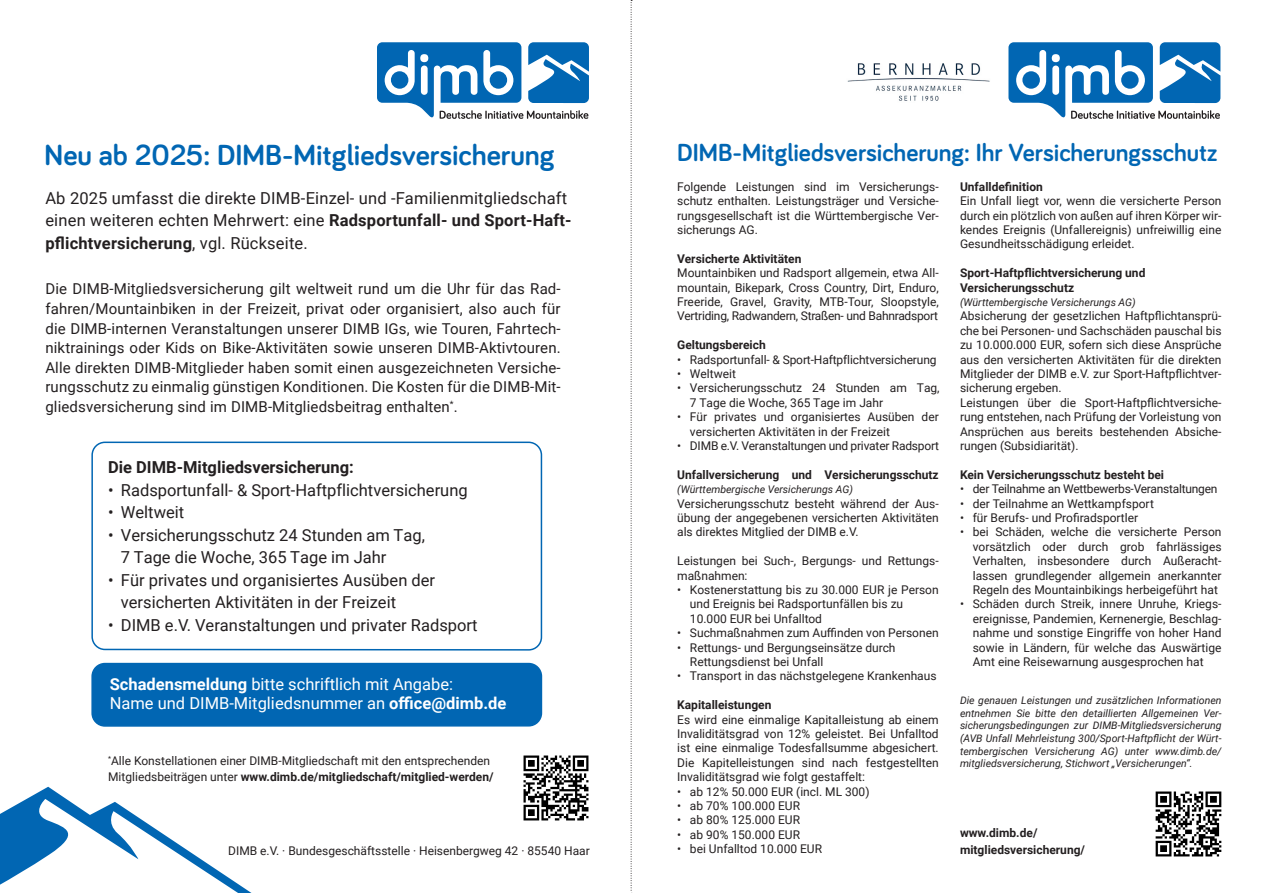
<style>
.page{position:relative;width:1263px;height:893px;background:#fff}
.page>*{position:absolute;margin:0;border:0;box-sizing:border-box;transform-origin:0 0}
.t1{font:700 30px "Bariol";color:#0166b3}
.t2{font:700 25.5px "Bariol";color:#0166b3}
.t3{font:16.5px/22.5px "Roboto";color:#231f20}
.t4{font:16.5px/19.5px "Roboto";color:#fff}
.t5{font:700 16.5px "Roboto";color:#231f20}
.t6{font:15px/19.5px "Roboto";letter-spacing:.01em;color:#231f20;text-align:justify}
.t7{font:12px/14.4px "Roboto";color:#231f20;text-align:justify}
.t8{font:700 12px/14.4px "Roboto";color:#231f20}
.t9{font:12px "Roboto";letter-spacing:-.02em;color:#231f20}
.t10{font:italic 10.5px/12.6px "Roboto";color:#231f20;text-align:justify}
.s1{font-weight:700}
</style>
<div class="page">
<div style="left:92px;top:664px;width:449px;height:62px;background:#0166b3;border-radius:13px"></div>
<div style="left:91px;top:663px;width:451px;height:64px;border:2px solid #0166b3;border-radius:13px"></div>
<svg style="left:377px;top:42px;width:212px;height:77px"></svg>
<div style="left:490px;top:71px;width:17px;height:18px;background:#0166b3;border-radius:50%"></div>
<div style="left:391px;top:71px;width:17px;height:18px;background:#0166b3;border-radius:50%"></div>
<svg style="left:1008px;top:42px;width:212px;height:77px"></svg>
<div style="left:1121px;top:71px;width:17px;height:18px;background:#0166b3;border-radius:50%"></div>
<div style="left:1022px;top:71px;width:18px;height:18px;background:#0166b3;border-radius:50%"></div>
<div style="left:91px;top:442px;width:451px;height:209px;border:2px solid #0166b3;border-radius:13px"></div>
<svg style="left:0;top:787px;width:252px;height:106px"></svg>
<svg style="left:631px;top:0;width:1px;height:893px"></svg>
<img style="left:847px;top:63px;width:143px;height:38px">
<img style="left:1155px;top:791px;width:67px;height:66px">
<img style="left:523px;top:755px;width:66px;height:66px">
<h1 class="t1" style="left:45px;top:134px;width:512px">Neu ab 2025: DIMB-Mitgliedsversicherung</h1>
<h2 class="t2" style="left:677px;top:135px;width:542px">DIMB-Mitgliedsversicherung: Ihr Versicherungsschutz</h2>
<h3 class="t3" style="left:45px;top:186px;width:528px">Ab 2025 umfasst die direkte DIMB-Einzel- und -Familienmitgliedschaft einen weiteren echten Mehrwert: eine <span class="s1">Radsportunfall- und Sport-Haft&shy;pflichtversicherung</span>, vgl. Rückseite.</h3>
<p class="t6" style="left:45px;top:279px;width:517px">Die DIMB-Mitgliedsversicherung gilt weltweit rund um die Uhr für das Rad&shy;fahren/Mountainbiken in der Freizeit, privat oder organisiert, also auch für die DIMB-internen Veranstaltungen unserer DIMB IGs, wie Touren, Fahrtech&shy;niktrainings oder Kids on Bike-Aktivitäten sowie unseren DIMB-Aktivtouren.<br>Alle direkten DIMB-Mitglieder haben somit einen ausgezeichneten Versiche&shy;rungsschutz zu einmalig günstigen Konditionen. Die Kosten für die DIMB-Mit&shy;gliedsversicherung sind im DIMB-Mitgliedsbeitrag enthalten<sup>*</sup>.</p>
<h3 class="t5" style="left:108px;top:456px;width:247px">Die DIMB-Mitgliedsversicherung:</h3>
<h3 class="t3" style="left:108px;top:478px;width:361px">• Radsportunfall- &amp; Sport-Haftpflichtversicherung</h3>
<h3 class="t3" style="left:108px;top:500px;width:78px">• Weltweit</h3>
<h3 class="t3" style="left:121px;top:523px;width:306px;text-indent:-13px">• Versicherungsschutz 24 Stunden am Tag,<br>7 Tage die Woche, 365 Tage im Jahr</h3>
<h3 class="t3" style="left:121px;top:568px;width:316px;text-indent:-13px">• Für privates und organisiertes Ausüben der versicherten Aktivitäten in der Freizeit</h3>
<h3 class="t3" style="left:108px;top:613px;width:371px">• DIMB e.V. Veranstaltungen und privater Radsport</h3>
<h3 class="t4" style="left:110px;top:674px;width:398px"><span class="s1">Schadensmeldung</span> bitte schriftlich mit Angabe:<br>Name und DIMB-Mitgliedsnummer an <span class="s1">office@dimb.de</span></h3>
<p class="t7" style="left:108px;top:752px;width:387px;line-height:16.5px"><sup>*</sup>Alle Konstellationen einer DIMB-Mitgliedschaft mit den entsprechenden<br>Mitgliedsbeiträgen unter <span class="s1">www.dimb.de/mitgliedschaft/mitglied-werden/</span></p>
<p class="t7" style="left:228px;top:843px;width:363px">DIMB e.V. · Bundesgeschäftsstelle · Heisenbergweg 42 · 85540 Haar</p>
<p class="t7" style="left:677px;top:179px;width:263px">Folgende Leistungen sind im Versicherungs&shy;schutz enthalten. Leistungsträger und Versiche&shy;rungsgesellschaft ist die Württembergische Ver&shy;sicherungs AG.</p>
<p class="t8" style="left:677px;top:251px;width:126px">Versicherte Aktivitäten</p>
<p class="t7" style="left:677px;top:265px;width:263px">Mountainbiken und Radsport allgemein, etwa All&shy;mountain, Bikepark, Cross Country, Dirt, Enduro, Freeride, Gravel, Gravity, MTB-Tour, Sloopstyle, Vertriding, Radwandern, Straßen- und Bahnradsport</p>
<p class="t8" style="left:677px;top:337px;width:90px">Geltungsbereich</p>
<p class="t7" style="left:677px;top:352px;width:261px">• Radsportunfall- &amp; Sport-Haftpflichtversicherung</p>
<p class="t7" style="left:677px;top:366px;width:60px">• Weltweit</p>
<p class="t7" style="left:690px;top:380px;width:251px;text-indent:-13px">• Versicherungsschutz 24 Stunden am Tag,<br>7 Tage die Woche, 365 Tage im Jahr</p>
<p class="t7" style="left:690px;top:409px;width:250px;text-indent:-13px">• Für privates und organisiertes Ausüben der versicherten Aktivitäten in der Freizeit</p>
<p class="t7" style="left:677px;top:438px;width:263px">• DIMB e.V. Veranstaltungen und privater Radsport</p>
<p class="t8" style="left:677px;top:467px;width:263px">Unfallversicherung und Versicherungsschutz</p>
<p class="t10" style="left:677px;top:483px;width:177px">(Württembergische Versicherungs AG)</p>
<p class="t7" style="left:677px;top:496px;width:263px">Versicherungsschutz besteht während der Aus&shy;übung der angegebenen versicherten Aktivitäten als direktes Mitglied der DIMB e.V.</p>
<p class="t7" style="left:677px;top:553px;width:263px">Leistungen bei Such-, Bergungs- und Rettungs&shy;maßnahmen:</p>
<p class="t7" style="left:690px;top:582px;width:250px;text-align:left;text-indent:-13px">• Kostenerstattung bis zu 30.000 EUR je Person und Ereignis bei Radsportunfällen bis zu<br>10.000 EUR bei Unfalltod</p>
<p class="t7" style="left:677px;top:625px;width:263px">• Suchmaßnahmen zum Auffinden von Personen</p>
<p class="t7" style="left:690px;top:640px;width:207px;text-indent:-13px">• Rettungs- und Bergungseinsätze durch<br>Rettungsdienst bei Unfall</p>
<p class="t7" style="left:677px;top:668px;width:261px">• Transport in das nächstgelegene Krankenhaus</p>
<p class="t8" style="left:677px;top:697px;width:96px">Kapitalleistungen</p>
<p class="t7" style="left:677px;top:712px;width:263px">Es wird eine einmalige Kapitalleistung ab einem Invaliditätsgrad von 12% geleistet. Bei Unfalltod ist eine einmalige Todesfallsumme abgesichert.<br>Die Kapitelleistungen sind nach festgestellten Invaliditätsgrad wie folgt gestaffelt:</p>
<p class="t7" style="left:677px;top:784px;width:194px">• ab 12% 50.000 EUR (incl. ML 300)</p>
<p class="t7" style="left:677px;top:798px;width:124px">• ab 70% 100.000 EUR</p>
<p class="t7" style="left:677px;top:812px;width:124px">• ab 80% 125.000 EUR</p>
<p class="t7" style="left:677px;top:827px;width:124px">• ab 90% 150.000 EUR</p>
<p class="t7" style="left:677px;top:841px;width:146px">• bei Unfalltod 10.000 EUR</p>
<p class="t8" style="left:960px;top:179px;width:84px">Unfalldefinition</p>
<p class="t7" style="left:960px;top:193px;width:263px">Ein Unfall liegt vor, wenn die versicherte Person durch ein plötzlich von außen auf ihren Körper wir&shy;kendes Ereignis (Unfallereignis) unfreiwillig eine Gesundheitsschädigung erleidet.</p>
<p class="t8" style="left:960px;top:265px;width:187px">Sport-Haftpflichtversicherung und<br>Versicherungsschutz</p>
<p class="t10" style="left:960px;top:296px;width:177px">(Württembergische Versicherungs AG)</p>
<p class="t7" style="left:960px;top:308px;width:263px;text-align:left">Absicherung der gesetzlichen Haftpflichtansprü&shy;che bei Personen- und Sachschäden pauschal bis zu 10.000.000 EUR, sofern sich diese Ansprüche aus den versicherten Aktivitäten für die direkten Mitglieder der DIMB e.V. zur Sport-Haftpflichtver&shy;sicherung ergeben.<br>Leistungen über die Sport-Haftpflichtversiche&shy;rung entstehen, nach Prüfung der Vorleistung von Ansprüchen aus bereits bestehenden Absiche&shy;rungen (Subsidiarität).</p>
<p class="t8" style="left:960px;top:467px;width:206px">Kein Versicherungsschutz besteht bei</p>
<p class="t9" style="left:960px;top:481px;width:259px">• der Teilnahme an Wettbewerbs-Veranstaltungen</p>
<p class="t7" style="left:960px;top:496px;width:195px">• der Teilnahme an Wettkampfsport</p>
<p class="t7" style="left:960px;top:510px;width:180px">• für Berufs- und Profiradsportler</p>
<p class="t7" style="left:973px;top:524px;width:250px;text-indent:-13px">• bei Schäden, welche die versicherte Person vorsätzlich oder durch grob fahrlässiges Verhalten, insbesondere durch Außeracht&shy;lassen grundlegender allgemein anerkannter Regeln des Mountainbikings herbeigeführt hat</p>
<p class="t7" style="left:973px;top:596px;width:250px;text-indent:-13px">• Schäden durch Streik, innere Unruhe, Kriegs&shy;ereignisse, Pandemien, Kernenergie, Beschlag&shy;nahme und sonstige Eingriffe von hoher Hand sowie in Ländern, für welche das Auswärtige Amt eine Reisewarnung ausgesprochen hat</p>
<p class="t10" style="left:960px;top:694px;width:263px">Die genauen Leistungen und zusätzlichen Informationen entnehmen Sie bitte den detaillierten Allgemeinen Ver&shy;sicherungsbedingungen zur DIMB-Mitgliedsversicherung (AVB Unfall Mehrleistung 300/Sport-Haftpflicht der Würt&shy;tembergischen Versicherung AG) unter www.dimb.de/ mitgliedsversicherung, Stichwort „Versicherungen“.</p>
<p class="t8" style="left:960px;top:824px;width:127px;line-height:16.5px">www.dimb.de/ mitgliedsversicherung/</p>
</div>
